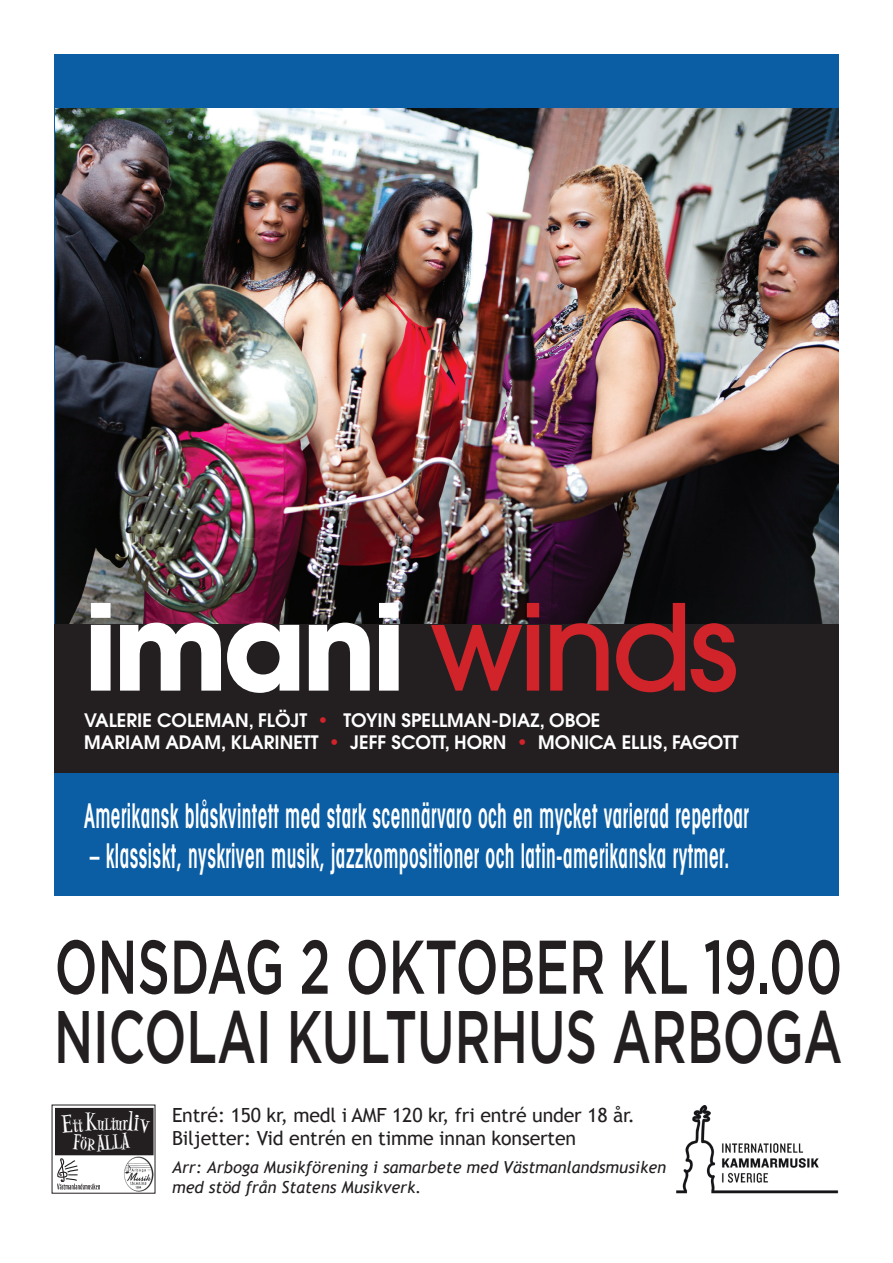
<style>
.page{position:relative;width:893px;height:1263px;background:#fff}
.page>*{position:absolute;margin:0;border:0;box-sizing:border-box;transform-origin:0 0}
.t1{font:700 118.5px "Avant Garde";letter-spacing:-.04em;color:#fff}
.t2{font:500 75.75px "Gotham";color:#231f20;scale:.67 1}
.t3{font:500 74.25px "Gotham";color:#231f20;scale:.67 1}
.t4{font:600 condensed 34.2px "Avant Garde";letter-spacing:.02em;color:#fff;scale:.57 1}
.t5{font:20.85px "Alleycat ICG";color:#fff}
.t6{font:19.5px/23.4px "Trebuchet MS";letter-spacing:-.01em;color:#231f20}
.t7{font:600 18.45px/22.2px "Avant Garde";color:#fff}
.t8{font:16.65px "Alleycat ICG";letter-spacing:-.04em;color:#fff}
.t9{font:italic 16.5px/19.8px "Trebuchet MS";color:#231f20}
.s1{font-weight:500;color:#d1232a}
.s2{color:#d1232a}
.s3{font-size:25.05px}
</style>
<div class="page">
<svg style="left:51px;top:1104px;width:105px;height:90px"></svg>
<img style="left:122px;top:1156px;width:31px;height:35px">
<div style="left:56px;top:1108px;width:97px;height:47px;background:#231f20"></div>
<svg style="left:57px;top:1158px;width:43px;height:32px"></svg>
<img style="left:676px;top:1106px;width:163px;height:88px">
<div style="left:55px;top:54px;width:784px;height:841px;background:#0c5ea4"></div>
<img style="left:55px;top:108px;width:784px;height:517px">
<div style="left:55px;top:625px;width:784px;height:148px;background:#231f20"></div>
<h1 class="t1" style="left:84px;top:570px;width:656px">imani <span class="s1">winds</span></h1>
<p class="t7" style="left:84px;top:709px;width:656px">VALERIE COLEMAN, FLÖJT <span class="s2">•</span> TOYIN SPELLMAN-DIAZ, OBOE<br>MARIAM ADAM, KLARINETT <span class="s2">•</span> JEFF SCOTT, HORN <span class="s2">•</span> MONICA ELLIS, FAGOTT</p>
<p class="t4" style="left:84px;top:795px;width:1168px">Amerikansk blåskvintett med stark scennärvaro och en mycket varierad repertoar</p>
<p class="t4" style="left:90px;top:835px;width:1123px">– klassiskt, nyskriven musik, jazzkompositioner och latin-amerikanska rytmer.</p>
<h2 class="t2" style="left:55px;top:924px;width:1177px">ONSDAG 2 OKTOBER KL 19.00</h2>
<h3 class="t3" style="left:54px;top:994px;width:891px">NICOLAI KULTURHUS ARBOGA</h3>
<p class="t8" style="left:84px;top:1115px;width:45px"><span class="s3">K</span>uLtur</p>
<p class="t5" style="left:95px;top:1131px;width:36px;rotate:-4deg">ALLA</p>
<p class="t6" style="left:172px;top:1103px;width:465px">Entré: 150 kr, medl i AMF 120 kr, fri entré under 18 år.<br>Biljetter: Vid entrén en timme innan konserten</p>
<p class="t9" style="left:172px;top:1158px;width:496px">Arr: Arboga Musikförening i samarbete med Västmanlandsmusiken med stöd från Statens Musikverk.</p>
</div>
